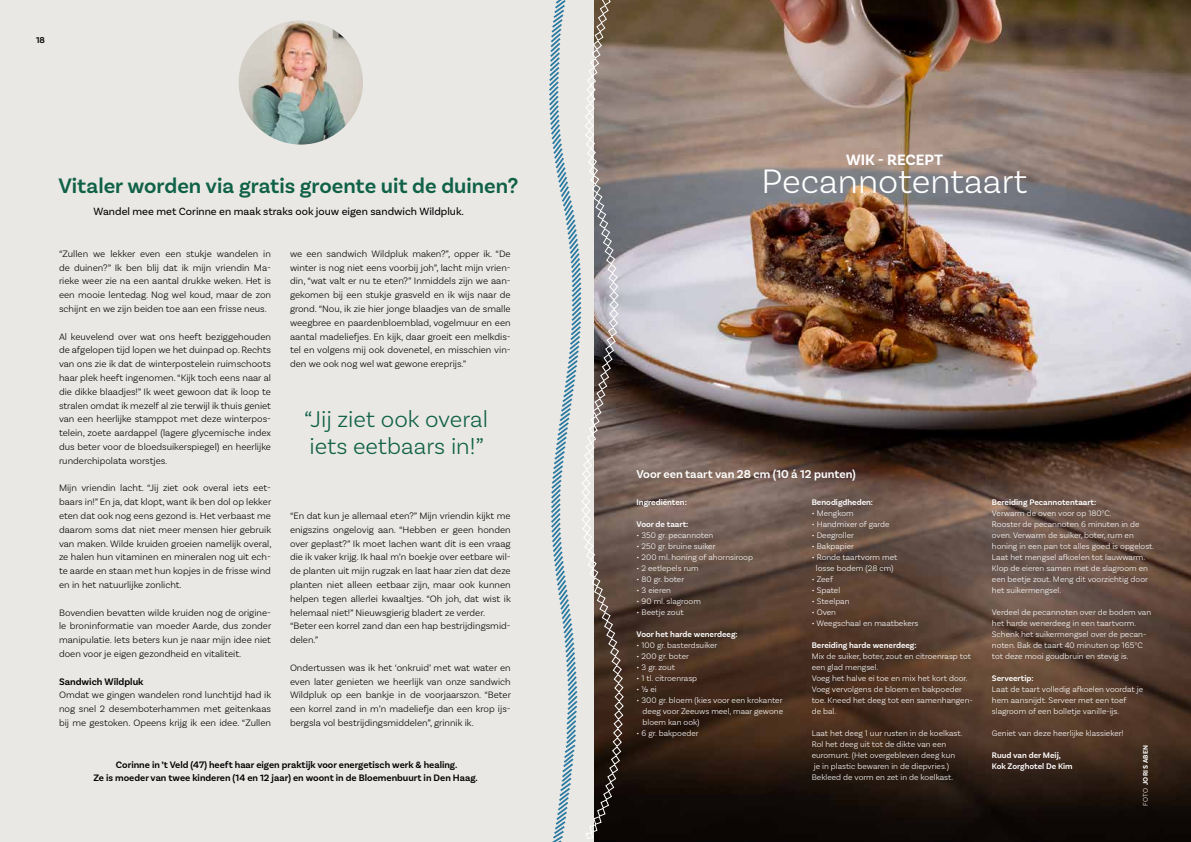
<style>
.page{position:relative;width:1191px;height:842px;background:#fff}
.page>*{position:absolute;margin:0;border:0;box-sizing:border-box;transform-origin:0 0}
.t1{font:300 35.8px "Basic Sans";color:#fff}
.t2{font:300 24px/27px "Basic Sans";color:#0f6147}
.t3{font:600 22px "Basic Sans";color:#0f6147}
.t4{font:700 15.8px "Basic Sans";color:#fff}
.t5{font:600 12px "Basic Sans";color:#fff}
.t6{font:11px "Basic Sans";color:#000}
.t7{font:600 10px "Basic Sans";color:#000}
.t8{font:300 9.8px/13.8px "Basic Sans";color:#000;text-align:justify}
.t9{font:600 9.8px/13.8px "Basic Sans";color:#000;text-align:center}
.t10{font:600 9px "Basic Sans";color:#000}
.t11{font:300 8.5px/11px "Basic Sans";color:#fff}
.t12{font:600 8.5px/11px "Basic Sans";color:#fff}
.t13{font:700 7px "Basic Sans";letter-spacing:.05em;color:#fff}
.s1{font-weight:300}
</style>
<div class="page">
<div style="left:0;top:0;width:596px;height:842px;background:#eae8e5"></div>
<img style="left:624px;top:0;width:567px;height:842px">
<img style="left:239px;top:20px;width:124px;height:125px;border-radius:62px">
<svg style="left:549px;top:0;width:75px;height:842px"></svg>
<p class="t10" style="left:36px;top:34px;width:10px">18</p>
<h3 class="t3" style="left:58px;top:173px;width:461px">Vitaler worden via gratis groente uit de duinen?</h3>
<p class="t6" style="left:93px;top:205px;width:372px">Wandel mee met Corinne en maak straks ook jouw eigen sandwich Wildpluk.</p>
<p class="t8" style="left:59px;top:247px;width:213px">“Zullen we lekker even een stukje wandelen in de duinen?” Ik ben blij dat ik mijn vriendin Ma&shy;rieke weer zie na een aantal drukke weken. Het is een mooie lentedag. Nog wel koud, maar de zon schijnt en we zijn beiden toe aan een frisse neus.</p>
<p class="t8" style="left:59px;top:329px;width:213px">Al keuvelend over wat ons heeft beziggehouden de afgelopen tijd lopen we het duinpad op. Rechts van ons zie ik dat de winterpostelein ruimschoots haar plek heeft ingenomen. “Kijk toch eens naar al die dikke blaadjes!” Ik weet gewoon dat ik loop te stralen omdat ik mezelf al zie terwijl ik thuis geniet van een heerlijke stamppot met deze winterpos&shy;telein, zoete aardappel (lagere glycemische index dus beter voor de bloedsuikerspiegel) en heerlijke runderchipolata worstjes.</p>
<p class="t8" style="left:59px;top:481px;width:214px">Mijn vriendin lacht. “Jij ziet ook overal iets eet&shy;baars in!” En ja, dat klopt, want ik ben dol op lekker eten dat ook nog eens gezond is. Het verbaast me daarom soms dat niet meer mensen hier gebruik van maken. Wilde kruiden groeien namelijk overal, ze halen hun vitaminen en mineralen nog uit ech&shy;te aarde en staan met hun kopjes in de frisse wind en in het natuurlijke zonlicht.</p>
<p class="t8" style="left:59px;top:605px;width:214px">Bovendien bevatten wilde kruiden nog de origine&shy;le broninformatie van moeder Aarde, dus zonder manipulatie. Iets beters kun je naar mijn idee niet doen voor je eigen gezondheid en vitaliteit.</p>
<p class="t7" style="left:59px;top:675px;width:86px">Sandwich Wildpluk</p>
<p class="t8" style="left:59px;top:688px;width:214px">Omdat we gingen wandelen rond lunchtijd had ik nog snel 2 desemboterhammen met geitenkaas bij me gestoken. Opeens krijg ik een idee. “Zullen</p>
<p class="t8" style="left:290px;top:246px;width:222px">we een sandwich Wildpluk maken?”, opper ik. “De winter is nog niet eens voorbij joh”, lacht mijn vrien&shy;din, “wat valt er nu te eten?” Inmiddels zijn we aan&shy;gekomen bij een stukje grasveld en ik wijs naar de grond. “Nou, ik zie hier jonge blaadjes van de smalle weegbree en paardenbloemblad, vogelmuur en een aantal madeliefjes. En kijk, daar groeit een melkdis&shy;tel en volgens mij ook dovenetel, en misschien vin&shy;den we ook nog wel wat gewone ereprijs.”</p>
<h2 class="t2" style="left:304px;top:405px;width:185px">“Jij ziet ook overal iets eetbaars in!”</h2>
<p class="t8" style="left:290px;top:509px;width:222px;text-align:left">“En dat kun je allemaal eten?” Mijn vriendin kijkt me enigszins ongelovig aan. “Hebben er geen honden over geplast?” Ik moet lachen want dit is een vraag die ik vaker krijg. Ik haal m’n boekje over eetbare wil&shy;de planten uit mijn rugzak en laat haar zien dat deze planten niet alleen eetbaar zijn, maar ook kunnen helpen tegen allerlei kwaaltjes. “Oh joh, dat wist ik helemaal niet!” Nieuwsgierig bladert ze verder. “Beter een korrel zand dan een hap bestrijdingsmid&shy;delen.”</p>
<p class="t8" style="left:290px;top:661px;width:222px">Ondertussen was ik het ‘onkruid’ met wat water en even later genieten we heerlijk van onze sandwich Wildpluk op een bankje in de voorjaarszon. “Beter een korrel zand in m’n madeliefje dan een krop ijs&shy;bergsla vol bestrijdingsmiddelen”, grinnik ik.</p>
<p class="t9" style="left:93px;top:757px;width:386px">Corinne in ’t Veld (47) heeft haar eigen praktijk voor energetisch werk &amp; healing.<br>Ze is moeder van twee kinderen (14 en 12 jaar) en woont in de Bloemenbuurt in Den Haag.</p>
<h3 class="t4" style="left:846px;top:150px;width:98px">WIK - RECEPT</h3>
<h1 class="t1" style="left:761px;top:160px;width:267px">Pecannotentaart</h1>
<p class="t5" style="left:636px;top:466px;width:221px">Voor een taart van 28 cm (10 á 12 punten)</p>
<p class="t12" style="left:636px;top:497px;width:52px">Ingrediënten:</p>
<p class="t12" style="left:636px;top:519px;width:53px">Voor de taart:</p>
<p class="t11" style="left:636px;top:530px;width:78px">• 350 gr. pecannoten</p>
<p class="t11" style="left:636px;top:541px;width:80px">• 250 gr. bruine suiker</p>
<p class="t11" style="left:636px;top:552px;width:118px">• 200 ml. honing of ahornsiroop</p>
<p class="t11" style="left:636px;top:563px;width:64px">• 2 eetlepels rum</p>
<p class="t11" style="left:636px;top:574px;width:49px">• 80 gr. boter</p>
<p class="t11" style="left:636px;top:585px;width:36px">• 3 eieren</p>
<p class="t11" style="left:636px;top:596px;width:66px">• 90 ml. slagroom</p>
<p class="t11" style="left:636px;top:607px;width:49px">• Beetje zout</p>
<p class="t12" style="left:636px;top:629px;width:103px">Voor het harde wenerdeeg:</p>
<p class="t11" style="left:636px;top:640px;width:82px">• 100 gr. basterdsuiker</p>
<p class="t11" style="left:636px;top:651px;width:54px">• 200 gr. boter</p>
<p class="t11" style="left:636px;top:662px;width:40px">• 3 gr. zout</p>
<p class="t11" style="left:636px;top:673px;width:62px">• 1 tl. citroenrasp</p>
<p class="t11" style="left:636px;top:684px;width:22px">• ½ ei</p>
<p class="t11" style="left:642px;top:695px;width:142px;text-align:justify;text-indent:-6px">• 300 gr. bloem (kies voor een krokanter deeg voor Zeeuws meel, maar gewone bloem kan ook)</p>
<p class="t11" style="left:636px;top:728px;width:64px">• 6 gr. bakpoeder</p>
<p class="t12" style="left:811px;top:497px;width:63px">Benodigdheden:</p>
<p class="t11" style="left:811px;top:508px;width:43px">• Mengkom</p>
<p class="t11" style="left:811px;top:519px;width:79px">• Handmixer of garde</p>
<p class="t11" style="left:811px;top:530px;width:44px">• Deegroller</p>
<p class="t11" style="left:811px;top:541px;width:44px">• Bakpapier</p>
<p class="t11" style="left:811px;top:552px;width:87px;text-align:center">• Ronde taartvorm met losse bodem (28 cm)</p>
<p class="t11" style="left:811px;top:574px;width:23px">• Zeef</p>
<p class="t11" style="left:811px;top:585px;width:30px">• Spatel</p>
<p class="t11" style="left:811px;top:596px;width:39px">• Steelpan</p>
<p class="t11" style="left:811px;top:607px;width:26px">• Oven</p>
<p class="t11" style="left:811px;top:618px;width:108px">• Weegschaal en maatbekers</p>
<p class="t12" style="left:811px;top:640px;width:106px">Bereiding harde wenerdeeg:</p>
<p class="t11" style="left:811px;top:651px;width:163px">Mix de suiker, boter, zout en citroenrasp tot een glad mengsel.<br>Voeg het halve ei toe en mix het kort door.<br>Voeg vervolgens de bloem en bakpoeder toe. Kneed het deeg tot een samenhangen&shy;de bal.</p>
<p class="t11" style="left:811px;top:728px;width:152px">Laat het deeg 1 uur rusten in de koelkast.<br>Rol het deeg uit tot de dikte van een euromunt. (Het overgebleven deeg kun je in plastic bewaren in de diepvries.)<br>Bekleed de vorm en zet in de koelkast.</p>
<p class="t12" style="left:992px;top:497px;width:106px">Bereiding Pecannotentaart:</p>
<p class="t11" style="left:992px;top:508px;width:164px">Verwarm de oven voor op 180°C.<br>Rooster de pecannoten 6 minuten in de oven. Verwarm de suiker, boter, rum en honing in een pan tot alles goed is opgelost.<br>Laat het mengsel afkoelen tot lauwwarm.<br>Klop de eieren samen met de slagroom en een beetje zout. Meng dit voorzichtig door het suikermengsel.</p>
<p class="t11" style="left:992px;top:607px;width:161px">Verdeel de pecannoten over de bodem van het harde wenerdeeg in een taartvorm.<br>Schenk het suikermengsel over de pecan&shy;noten. Bak de taart 40 minuten op 165°C tot deze mooi goudbruin en stevig is.</p>
<p class="t12" style="left:992px;top:673px;width:43px">Serveertip:</p>
<p class="t11" style="left:992px;top:684px;width:153px">Laat de taart volledig afkoelen voordat je hem aansnijdt. Serveer met een toef slagroom of een bolletje vanille-ijs.</p>
<p class="t11" style="left:992px;top:728px;width:133px">Geniet van deze heerlijke klassieker!</p>
<p class="t12" style="left:992px;top:750px;width:82px">Ruud van der Meij,<br>Kok Zorghotel De Kim</p>
<p class="t13" style="left:1141px;top:806px;width:63px;rotate:-90deg"><span class="s1">FOTO</span> JORIS ABEN</p>
</div>
